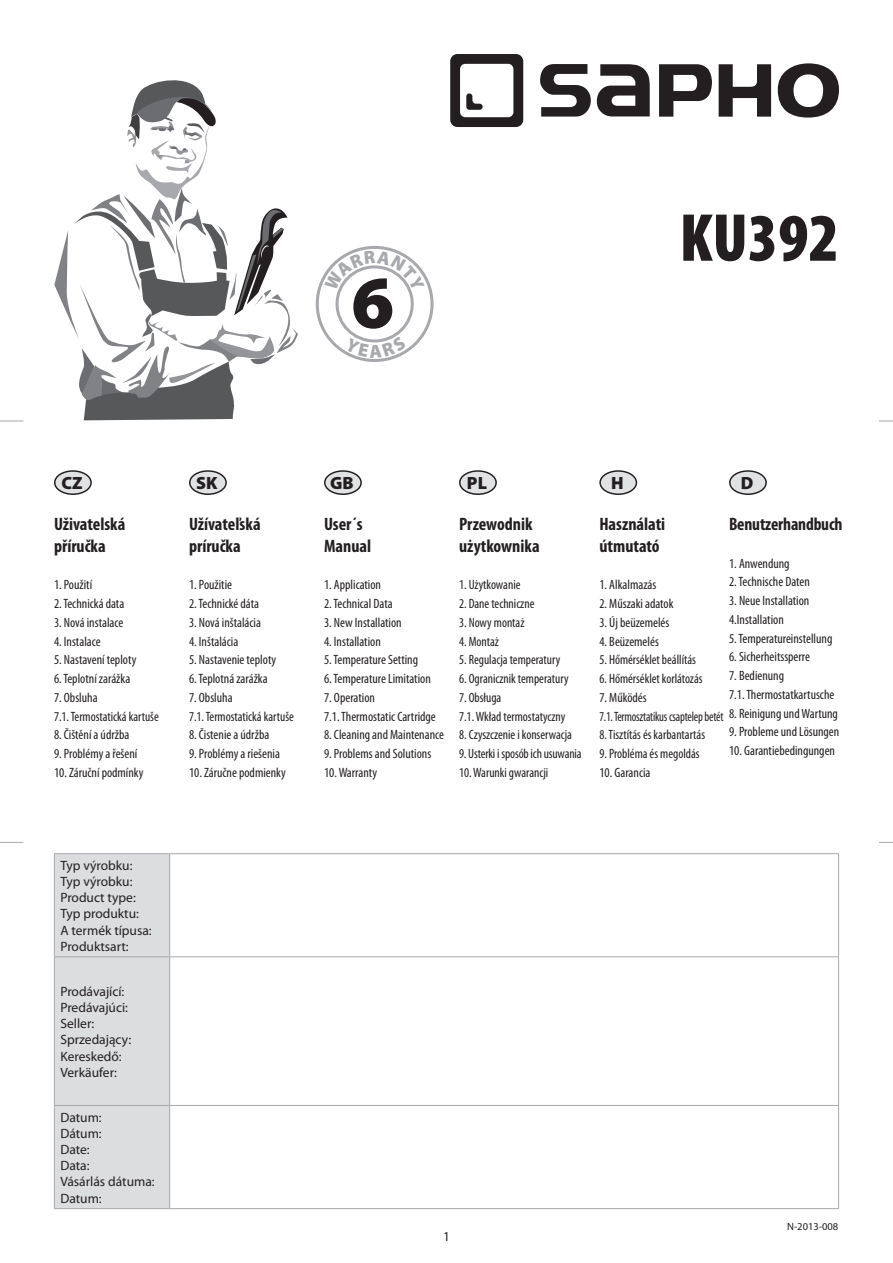
<style>
.page{position:relative;width:893px;height:1263px;background:#fff}
.page>*{position:absolute;margin:0;border:0;box-sizing:border-box;transform-origin:0 0}
.t1{font:900 75px "Myriad Pro";color:#231f20}
.t2{font:900 condensed 68.4px "Myriad Pro";color:#231f20}
.t3{font:700 condensed 18px/21.6px "Myriad Pro";color:#231f20}
.t4{font:900 17.7px "Myriad Pro";color:#231f20}
.t5{font:condensed 13.5px/18.8px "Myriad Pro";color:#231f20}
.t6{font:13.5px/16.2px "Myriad Pro";color:#231f20}
.t7{font:10.5px "Myriad Pro";color:#231f20}
</style>
<div class="page">
<div style="left:316px;top:246px;width:118px;height:116px;border:3px solid #a8a9ad;border-radius:50%"></div>
<div style="left:336px;top:265px;width:78px;height:77px;border:3px solid #a8a9ad;border-radius:50%"></div>
<svg style="left:54px;top:80px;width:244px;height:340px"></svg>
<div style="left:55px;top:471px;width:36px;height:23px;background:#e1e2e4;border-radius:50%"></div>
<div style="left:54px;top:470px;width:38px;height:25px;border:1px solid #231f20;border-radius:50%"></div>
<div style="left:190px;top:471px;width:36px;height:23px;background:#e1e2e4;border-radius:50%"></div>
<div style="left:189px;top:470px;width:38px;height:25px;border:1px solid #231f20;border-radius:50%"></div>
<div style="left:325px;top:471px;width:36px;height:23px;background:#e1e2e4;border-radius:50%"></div>
<div style="left:324px;top:470px;width:38px;height:25px;border:1px solid #231f20;border-radius:50%"></div>
<div style="left:730px;top:471px;width:36px;height:23px;background:#e1e2e4;border-radius:50%"></div>
<div style="left:729px;top:470px;width:38px;height:25px;border:1px solid #231f20;border-radius:50%"></div>
<div style="left:600px;top:471px;width:36px;height:23px;background:#e1e2e4;border-radius:50%"></div>
<div style="left:599px;top:470px;width:38px;height:25px;border:1px solid #231f20;border-radius:50%"></div>
<div style="left:460px;top:471px;width:36px;height:23px;background:#e1e2e4;border-radius:50%"></div>
<div style="left:459px;top:470px;width:38px;height:25px;border:1px solid #231f20;border-radius:50%"></div>
<div style="left:55px;top:854px;width:114px;height:354px;background:#dcdddf"></div>
<hr style="left:54px;top:853px;width:116px;height:1px;background:#a8a9ad">
<hr style="left:54px;top:854px;width:1px;height:102px;background:#a8a9ad">
<hr style="left:170px;top:853px;width:669px;height:1px;background:#a8a9ad">
<hr style="left:169px;top:854px;width:1px;height:102px;background:#a8a9ad">
<hr style="left:838px;top:854px;width:1px;height:102px;background:#a8a9ad">
<hr style="left:54px;top:956px;width:116px;height:1px;background:#a8a9ad">
<hr style="left:54px;top:957px;width:1px;height:148px;background:#a8a9ad">
<hr style="left:170px;top:956px;width:669px;height:1px;background:#a8a9ad">
<hr style="left:169px;top:957px;width:1px;height:148px;background:#a8a9ad">
<hr style="left:838px;top:957px;width:1px;height:148px;background:#a8a9ad">
<hr style="left:54px;top:1105px;width:116px;height:1px;background:#a8a9ad">
<hr style="left:54px;top:1106px;width:1px;height:102px;background:#a8a9ad">
<hr style="left:170px;top:1105px;width:669px;height:1px;background:#a8a9ad">
<hr style="left:169px;top:1106px;width:1px;height:102px;background:#a8a9ad">
<hr style="left:838px;top:1106px;width:1px;height:102px;background:#a8a9ad">
<hr style="left:54px;top:1208px;width:116px;height:1px;background:#a8a9ad">
<hr style="left:170px;top:1208px;width:669px;height:1px;background:#a8a9ad">
<svg style="left:0;top:421px;width:23px;height:1px"></svg>
<svg style="left:879px;top:421px;width:14px;height:1px"></svg>
<svg style="left:0;top:842px;width:23px;height:1px"></svg>
<svg style="left:879px;top:842px;width:14px;height:1px"></svg>
<svg style="left:540px;top:64px;width:51px;height:53px"></svg>
<svg style="left:778px;top:63px;width:61px;height:55px"></svg>
<svg style="left:597px;top:64px;width:53px;height:52px"></svg>
<svg style="left:659px;top:64px;width:53px;height:53px"></svg>
<svg style="left:719px;top:64px;width:52px;height:53px"></svg>
<svg style="left:450px;top:54px;width:73px;height:73px"></svg>
<svg style="left:324px;top:251px;width:101px;height:40px"></svg>
<svg style="left:345px;top:336px;width:62px;height:22px"></svg>
<h1 class="t1" style="left:351px;top:260px;width:44px">6</h1>
<h2 class="t2" style="left:679px;top:200px;width:161px">KU392</h2>
<h3 class="t4" style="left:61px;top:473px;width:23px">CZ</h3>
<h3 class="t4" style="left:196px;top:473px;width:23px">SK</h3>
<h3 class="t4" style="left:330px;top:473px;width:25px">GB</h3>
<h3 class="t4" style="left:467px;top:473px;width:22px">PL</h3>
<h3 class="t4" style="left:611px;top:473px;width:14px">H</h3>
<h3 class="t4" style="left:741px;top:473px;width:14px">D</h3>
<h3 class="t3" style="left:54px;top:514px;width:73px">Uživatelská příručka</h3>
<p class="t5" style="left:54px;top:576px;width:40px">1. Použití</p>
<p class="t5" style="left:54px;top:594px;width:72px">2. Technická data</p>
<p class="t5" style="left:54px;top:613px;width:71px">3. Nová instalace</p>
<p class="t5" style="left:54px;top:632px;width:48px">4. Instalace</p>
<p class="t5" style="left:54px;top:651px;width:84px">5. Nastavení teploty</p>
<p class="t5" style="left:54px;top:669px;width:78px">6. Teplotní zarážka</p>
<p class="t5" style="left:54px;top:688px;width:106px">7. Obsluha<br>7.1. Termostatická kartuše</p>
<p class="t5" style="left:54px;top:726px;width:77px">8. Čištění a údržba</p>
<p class="t5" style="left:54px;top:744px;width:85px">9. Problémy a řešení</p>
<p class="t5" style="left:54px;top:763px;width:91px">10. Záruční podmínky</p>
<h3 class="t3" style="left:189px;top:514px;width:73px">Užívateľská príručka</h3>
<p class="t5" style="left:189px;top:576px;width:45px">1. Použitie</p>
<p class="t5" style="left:189px;top:594px;width:72px">2. Technické dáta</p>
<p class="t5" style="left:189px;top:613px;width:74px">3. Nová inštalácia</p>
<p class="t5" style="left:189px;top:632px;width:51px">4. Inštalácia</p>
<p class="t5" style="left:189px;top:651px;width:89px">5. Nastavenie teploty</p>
<p class="t5" style="left:189px;top:669px;width:80px">6. Teplotná zarážka</p>
<p class="t5" style="left:189px;top:688px;width:106px">7. Obsluha<br>7.1. Termostatická kartuše</p>
<p class="t5" style="left:189px;top:726px;width:82px">8. Čistenie a údržba</p>
<p class="t5" style="left:189px;top:744px;width:92px">9. Problémy a riešenia</p>
<p class="t5" style="left:189px;top:763px;width:98px">10. Záručne podmienky</p>
<h3 class="t3" style="left:324px;top:514px;width:49px">User´s<br>Manual</h3>
<p class="t5" style="left:324px;top:576px;width:59px">1. Application</p>
<p class="t5" style="left:324px;top:594px;width:70px">2. Technical Data</p>
<p class="t5" style="left:324px;top:613px;width:79px">3. New Installation</p>
<p class="t5" style="left:324px;top:632px;width:58px">4. Installation</p>
<p class="t5" style="left:324px;top:651px;width:96px">5. Temperature Setting</p>
<p class="t5" style="left:324px;top:669px;width:108px">6. Temperature Limitation</p>
<p class="t5" style="left:324px;top:688px;width:113px">7. Operation<br>7.1. Thermostatic Cartridge</p>
<p class="t5" style="left:324px;top:726px;width:122px">8. Cleaning and Maintenance</p>
<p class="t5" style="left:324px;top:744px;width:109px">9. Problems and Solutions</p>
<p class="t5" style="left:324px;top:763px;width:55px">10. Warranty</p>
<h3 class="t3" style="left:459px;top:514px;width:82px">Przewodnik użytkownika</h3>
<p class="t5" style="left:459px;top:576px;width:63px">1. Użytkowanie</p>
<p class="t5" style="left:459px;top:594px;width:77px">2. Dane techniczne</p>
<p class="t5" style="left:459px;top:613px;width:67px">3. Nowy montaż</p>
<p class="t5" style="left:459px;top:632px;width:41px">4. Montaż</p>
<p class="t5" style="left:459px;top:651px;width:103px">5. Regulacja temperatury</p>
<p class="t5" style="left:459px;top:669px;width:111px">6. Ogranicznik temperatury</p>
<p class="t5" style="left:459px;top:688px;width:108px">7. Obsługa<br>7.1. Wkład termostatyczny</p>
<p class="t5" style="left:459px;top:726px;width:114px">8. Czyszczenie i konserwacja</p>
<p class="t5" style="left:459px;top:744px;width:124px">9. Usterki isposób ich usuwania</p>
<p class="t5" style="left:459px;top:763px;width:91px">10. Warunki gwarancji</p>
<h3 class="t3" style="left:599px;top:514px;width:67px">Használati útmutató</h3>
<p class="t5" style="left:599px;top:576px;width:59px">1. Alkalmazás</p>
<p class="t5" style="left:599px;top:594px;width:76px">2. Műszaki adatok</p>
<p class="t5" style="left:599px;top:613px;width:72px">3. Új beüzemelés</p>
<p class="t5" style="left:599px;top:632px;width:61px">4. Beüzemelés</p>
<p class="t5" style="left:599px;top:651px;width:98px">5. Hőmérséklet beállítás</p>
<p class="t5" style="left:599px;top:669px;width:105px">6. Hőmérséklet korlátozás</p>
<p class="t5" style="left:599px;top:688px;width:126px">7. Működés<br>7.1. Termosztatikus csaptelep betét</p>
<p class="t5" style="left:599px;top:726px;width:107px">8. Tisztítás és karbantartás</p>
<p class="t5" style="left:599px;top:744px;width:102px">9. Probléma és megoldás</p>
<p class="t5" style="left:599px;top:763px;width:53px">10. Garancia</p>
<h3 class="t3" style="left:729px;top:514px;width:115px">Benutzerhandbuch</h3>
<p class="t5" style="left:729px;top:554px;width:62px">1. Anwendung</p>
<p class="t5" style="left:729px;top:573px;width:82px">2. Technische Daten</p>
<p class="t5" style="left:729px;top:592px;width:82px">3. Neue Installation<br>4.Installation</p>
<p class="t5" style="left:729px;top:629px;width:105px">5. Temperatureinstellung</p>
<p class="t5" style="left:729px;top:648px;width:82px">6. Sicherheitssperre</p>
<p class="t5" style="left:729px;top:667px;width:107px">7. Bedienung<br>7.1. Thermostatkartusche</p>
<p class="t5" style="left:729px;top:704px;width:110px">8. Reinigung und Wartung</p>
<p class="t5" style="left:729px;top:723px;width:112px">9. Probleme und Lösungen</p>
<p class="t5" style="left:729px;top:742px;width:108px">10. Garantiebedingungen</p>
<p class="t6" style="left:60px;top:857px;width:93px">Typ výrobku:<br>Typ výrobku:<br>Product type:<br>Typ produktu:<br>A termék típusa:<br>Produktsart:</p>
<p class="t6" style="left:60px;top:983px;width:72px">Prodávající:<br>Predávajúci:<br>Seller:<br>Sprzedający:<br>Kereskedő:<br>Verkäufer:</p>
<p class="t6" style="left:60px;top:1109px;width:96px">Datum:<br>Dátum:<br>Date:<br>Data:<br>Vásárlás dátuma:<br>Datum:</p>
<p class="t6" style="left:443px;top:1229px;width:8px">1</p>
<p class="t7" style="left:787px;top:1221px;width:53px">N-2013-008</p>
</div>
